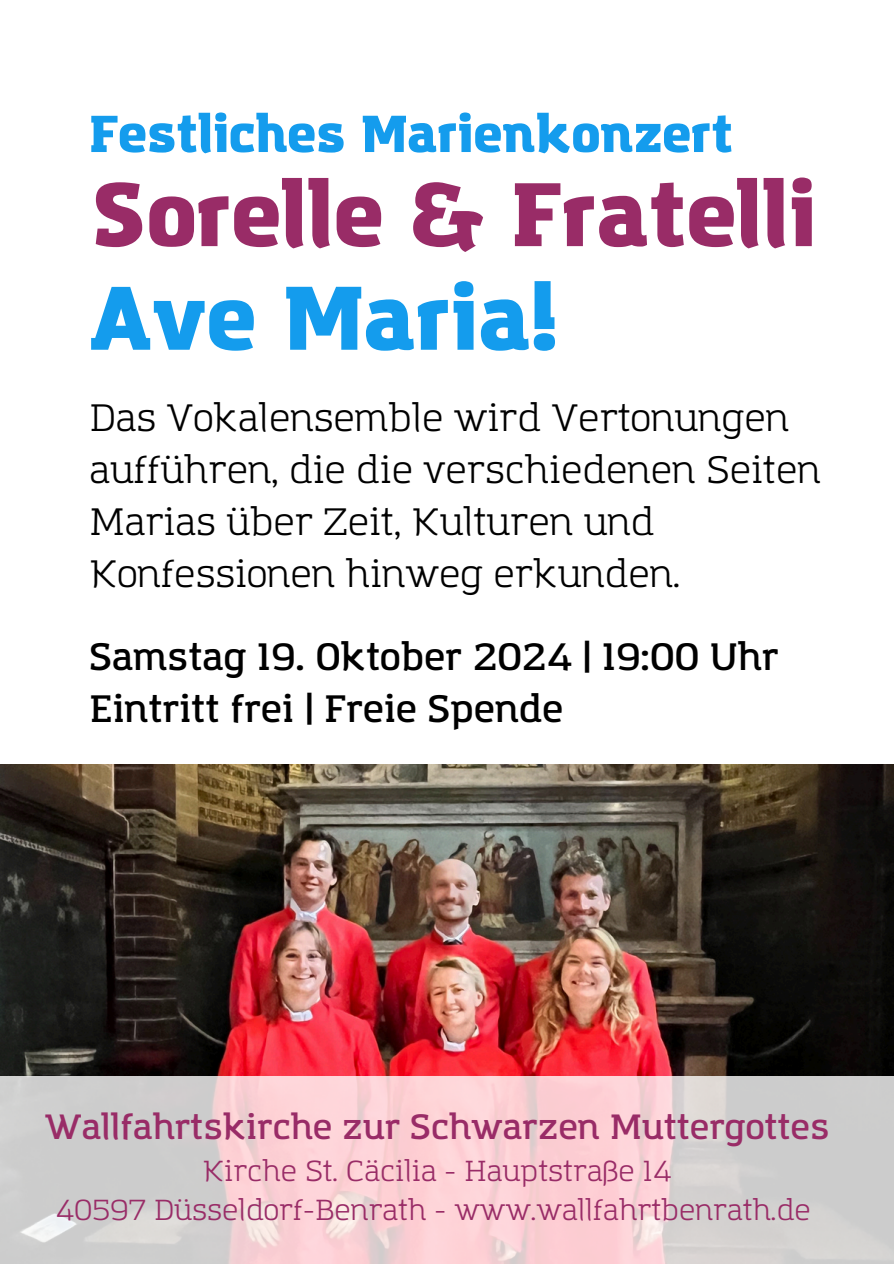
<style>
.page{position:relative;width:894px;height:1264px;background:#fff}
.page>*{position:absolute;margin:0;border:0;box-sizing:border-box;transform-origin:0 0}
.t1{font:900 88.5px "Amazing Grotesk";color:#992c67}
.t2{font:900 88.5px "Amazing Grotesk";color:#149ced}
.t3{font:900 51px "Amazing Grotesk";color:#149ced}
.t4{font:37.5px/51.8px "Amazing Grotesk";color:#000}
.t5{font:600 37.5px/51.8px "Amazing Grotesk";color:#000}
.t6{font:600 34.5px "Amazing Grotesk";color:#992c67}
.t7{font:28.5px "Amazing Grotesk";color:#992c67}
</style>
<div class="page">
<img style="left:0;top:764px;width:893px;height:312px">
<svg style="left:0;top:1076px;width:893px;height:187px;background:#e5d0d2"></svg>
<p class="t3" style="left:89px;top:113px;width:645px">Festliches Marienkonzert</p>
<h1 class="t1" style="left:89px;top:178px;width:728px">Sorelle &amp; Fratelli</h1>
<p class="t2" style="left:89px;top:281px;width:470px">Ave Maria!</p>
<p class="t4" style="left:89px;top:395px;width:732px">Das Vokalensemble wird Vertonungen aufführen, die die verschiedenen Seiten Marias über Zeit, Kulturen und Konfessionen hinweg erkunden.</p>
<p class="t5" style="left:89px;top:633px;width:690px">Samstag 19. Oktober 2024 | 19:00 Uhr<br>Eintritt frei | Freie Spende</p>
<h1 class="t6" style="left:45px;top:1112px;width:786px">Wallfahrtskirche zur Schwarzen Muttergottes</h1>
<h4 class="t7" style="left:203px;top:1158px;width:470px">Kirche St. Cäcilia - Hauptstraße 14</h4>
<h3 class="t7" style="left:55px;top:1198px;width:756px">40597 Düsseldorf-Benrath - www.wallfahrtbenrath.de</h3>
</div>
